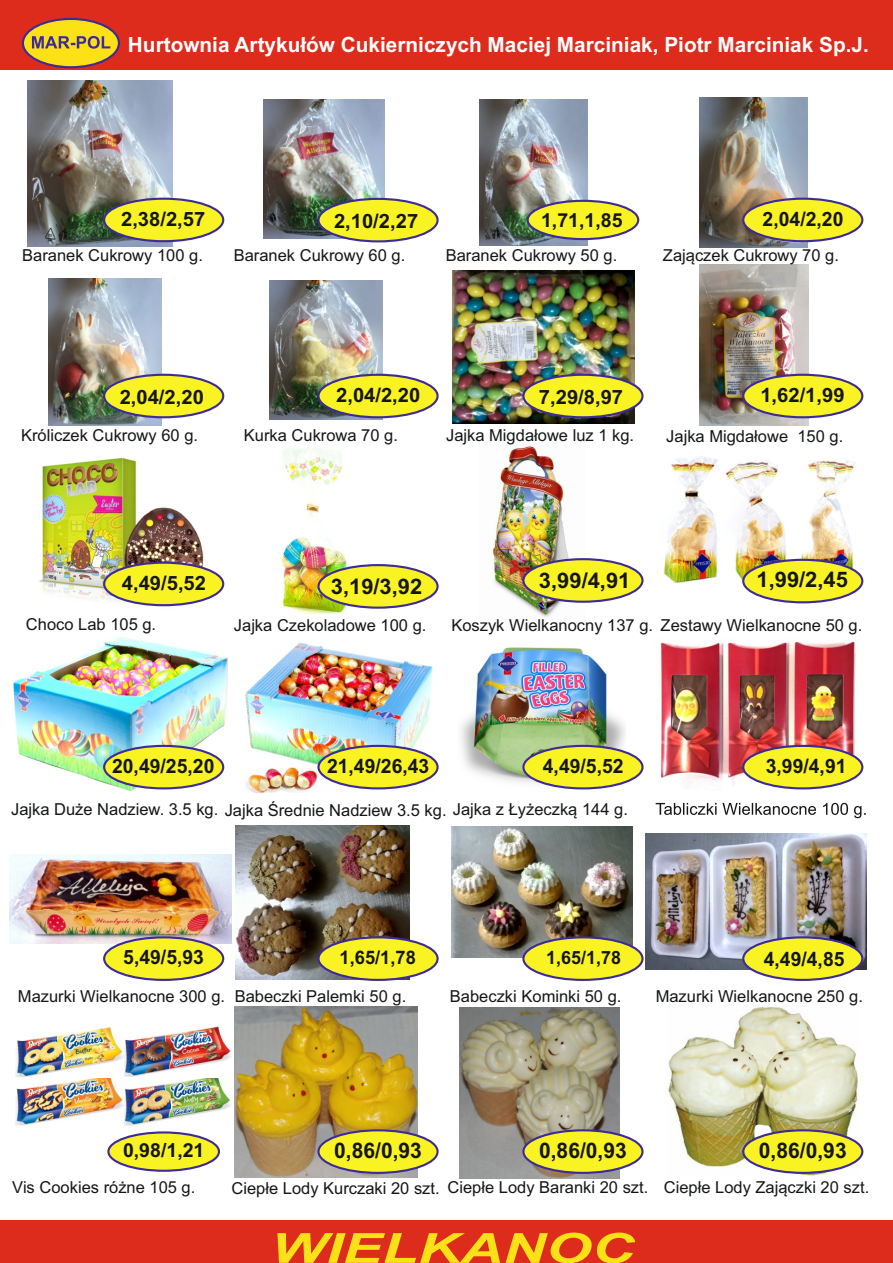
<style>
.page{position:relative;width:893px;height:1263px;background:#fff}
.page>*{position:absolute;margin:0;border:0;box-sizing:border-box;transform-origin:0 0}
.t1{font:italic 700 41.55px "Arial";color:#fbe116;scale:1.42 1}
.t2{font:700 21.45px "Arial";color:#151616}
.t3{font:700 21px "Arial";color:#fff}
.t4{font:700 19.65px "Arial";color:#151616}
.t5{font:700 19.35px "Arial";color:#151616}
.t6{font:700 18.6px "Arial";color:#151616}
.t7{font:700 18.3px "Arial";color:#151616}
.t8{font:16.5px "Arial";color:#151616}
</style>
<div class="page">
<img style="left:16px;top:1077px;width:215px;height:49px">
<img style="left:15px;top:1026px;width:216px;height:51px">
<img style="left:9px;top:855px;width:222px;height:88px">
<img style="left:453px;top:270px;width:182px;height:153px">
<img style="left:700px;top:265px;width:108px;height:161px">
<img style="left:459px;top:1007px;width:161px;height:171px">
<img style="left:234px;top:1007px;width:184px;height:170px">
<img style="left:668px;top:1007px;width:191px;height:169px">
<img style="left:451px;top:826px;width:182px;height:131px">
<img style="left:235px;top:825px;width:175px;height:154px">
<img style="left:646px;top:833px;width:220px;height:136px">
<img style="left:660px;top:641px;width:202px;height:149px">
<img style="left:460px;top:647px;width:165px;height:143px">
<img style="left:13px;top:637px;width:215px;height:154px">
<img style="left:245px;top:642px;width:188px;height:151px">
<img style="left:657px;top:456px;width:204px;height:129px">
<img style="left:281px;top:448px;width:75px;height:167px">
<img style="left:492px;top:446px;width:78px;height:171px">
<img style="left:39px;top:457px;width:182px;height:150px">
<img style="left:270px;top:280px;width:113px;height:140px">
<img style="left:49px;top:279px;width:113px;height:146px">
<img style="left:699px;top:98px;width:109px;height:150px">
<img style="left:479px;top:99px;width:108px;height:146px">
<img style="left:264px;top:100px;width:121px;height:139px">
<img style="left:28px;top:80px;width:144px;height:167px">
<div style="left:0;top:1220px;width:893px;height:43px;background:#dd2b1c"></div>
<div style="left:0;top:0;width:893px;height:70px;background:#dd2b1c"></div>
<div style="left:22px;top:18px;width:98px;height:50px;background:#fbe116;border:2px solid #3c2b99;border-radius:50%"></div>
<svg style="left:32px;top:36px;width:78px;height:13px"></svg>
<div style="left:317px;top:564px;width:122px;height:45px;background:#faf323;border:2px solid #3c2b99;border-radius:50%"></div>
<div style="left:742px;top:559px;width:121px;height:44px;background:#faf323;border:2px solid #3c2b99;border-radius:50%"></div>
<div style="left:103px;top:198px;width:121px;height:44px;background:#faf323;border:2px solid #3c2b99;border-radius:50%"></div>
<div style="left:522px;top:374px;width:122px;height:44px;background:#faf323;border:2px solid #3c2b99;border-radius:50%"></div>
<div style="left:317px;top:374px;width:122px;height:44px;background:#faf323;border:2px solid #3c2b99;border-radius:50%"></div>
<div style="left:103px;top:374px;width:121px;height:44px;background:#faf323;border:2px solid #3c2b99;border-radius:50%"></div>
<div style="left:742px;top:1129px;width:121px;height:45px;background:#faf323;border:2px solid #3c2b99;border-radius:50%"></div>
<div style="left:742px;top:936px;width:121px;height:45px;background:#faf323;border:2px solid #3c2b99;border-radius:50%"></div>
<svg style="left:656px;top:803px;width:210px;height:15px"></svg>
<div style="left:522px;top:745px;width:122px;height:44px;background:#faf323;border:2px solid #3c2b99;border-radius:50%"></div>
<div style="left:742px;top:745px;width:121px;height:44px;background:#faf323;border:2px solid #3c2b99;border-radius:50%"></div>
<div style="left:103px;top:936px;width:121px;height:45px;background:#faf323;border:2px solid #3c2b99;border-radius:50%"></div>
<div style="left:317px;top:936px;width:122px;height:45px;background:#faf323;border:2px solid #3c2b99;border-radius:50%"></div>
<div style="left:522px;top:936px;width:122px;height:45px;background:#faf323;border:2px solid #3c2b99;border-radius:50%"></div>
<div style="left:317px;top:1129px;width:122px;height:45px;background:#faf323;border:2px solid #3c2b99;border-radius:50%"></div>
<div style="left:742px;top:198px;width:121px;height:44px;background:#faf323;border:2px solid #3c2b99;border-radius:50%"></div>
<div style="left:103px;top:745px;width:121px;height:44px;background:#faf323;border:2px solid #3c2b99;border-radius:50%"></div>
<div style="left:522px;top:1129px;width:122px;height:45px;background:#faf323;border:2px solid #3c2b99;border-radius:50%"></div>
<div style="left:317px;top:745px;width:122px;height:44px;background:#faf323;border:2px solid #3c2b99;border-radius:50%"></div>
<div style="left:317px;top:198px;width:122px;height:44px;background:#faf323;border:2px solid #3c2b99;border-radius:50%"></div>
<div style="left:742px;top:374px;width:121px;height:44px;background:#faf323;border:2px solid #3c2b99;border-radius:50%"></div>
<div style="left:103px;top:562px;width:121px;height:44px;background:#faf323;border:2px solid #3c2b99;border-radius:50%"></div>
<div style="left:522px;top:558px;width:122px;height:45px;background:#faf323;border:2px solid #3c2b99;border-radius:50%"></div>
<div style="left:527px;top:200px;width:112px;height:40px;background:#faf323;border:2px solid #3c2b99;border-radius:50%"></div>
<div style="left:107px;top:1131px;width:113px;height:41px;background:#faf323;border:2px solid #3c2b99;border-radius:50%"></div>
<p class="t3" style="left:128px;top:36px;width:742px">Hurtownia Artykułów Cukierniczych Maciej Marciniak, Piotr Marciniak Sp.J.</p>
<p class="t4" style="left:121px;top:211px;width:86px">2,38/2,57</p>
<p class="t4" style="left:334px;top:213px;width:86px">2,10/2,27</p>
<p class="t5" style="left:541px;top:213px;width:83px">1,71,1,85</p>
<p class="t4" style="left:763px;top:211px;width:82px">2,04/2,20</p>
<p class="t8" style="left:22px;top:249px;width:182px">Baranek Cukrowy 100 g.</p>
<p class="t8" style="left:234px;top:249px;width:173px">Baranek Cukrowy 60 g.</p>
<p class="t8" style="left:446px;top:249px;width:173px">Baranek Cukrowy 50 g.</p>
<p class="t8" style="left:663px;top:249px;width:178px">Zajączek Cukrowy 70 g.</p>
<p class="t4" style="left:120px;top:389px;width:86px">2,04/2,20</p>
<p class="t4" style="left:336px;top:387px;width:86px">2,04/2,20</p>
<p class="t4" style="left:539px;top:389px;width:86px">7,29/8,97</p>
<p class="t8" style="left:21px;top:429px;width:178px">Króliczek Cukrowy 60 g.</p>
<p class="t8" style="left:244px;top:429px;width:156px">Kurka Cukrowa 70 g.</p>
<p class="t8" style="left:446px;top:429px;width:189px">Jajka Migdałowe luz 1 kg.</p>
<p class="t4" style="left:760px;top:387px;width:86px">1,62/1,99</p>
<p class="t8" style="left:666px;top:430px;width:178px">Jajka Migdałowe 150 g.</p>
<h2 class="t2" style="left:331px;top:578px;width:93px">3,19/3,92</h2>
<h2 class="t2" style="left:756px;top:571px;width:93px">1,99/2,45</h2>
<p class="t4" style="left:122px;top:575px;width:86px">4,49/5,52</p>
<h2 class="t2" style="left:539px;top:572px;width:93px">3,99/4,91</h2>
<p class="t8" style="left:26px;top:618px;width:132px">Choco Lab 105 g.</p>
<p class="t8" style="left:234px;top:619px;width:194px">Jajka Czekoladowe 100 g.</p>
<p class="t8" style="left:661px;top:619px;width:203px">Zestawy Wielkanocne 50 g.</p>
<p class="t8" style="left:451px;top:619px;width:203px">Koszyk Wielkanocny 137 g.</p>
<p class="t4" style="left:543px;top:758px;width:82px">4,49/5,52</p>
<p class="t4" style="left:766px;top:759px;width:82px">3,99/4,91</p>
<p class="t8" style="left:11px;top:803px;width:618px">Jajka Duże Nadziew. 3.5 kg. Jajka Średnie Nadziew 3.5 kg. Jajka z Łyżeczką 144 g.</p>
<p class="t4" style="left:112px;top:758px;width:104px">20,49/25,20</p>
<p class="t4" style="left:327px;top:758px;width:104px">21,49/26,43</p>
<p class="t4" style="left:123px;top:950px;width:82px">5,49/5,93</p>
<p class="t6" style="left:340px;top:950px;width:78px">1,65/1,78</p>
<p class="t7" style="left:546px;top:951px;width:76px">1,65/1,78</p>
<p class="t8" style="left:18px;top:990px;width:390px">Mazurki Wielkanocne 300 g. Babeczki Palemki 50 g.</p>
<p class="t8" style="left:450px;top:990px;width:173px">Babeczki Kominki 50 g.</p>
<p class="t4" style="left:764px;top:952px;width:82px">4,49/4,85</p>
<p class="t8" style="left:656px;top:990px;width:209px">Mazurki Wielkanocne 250 g.</p>
<p class="t5" style="left:123px;top:1143px;width:83px">0,98/1,21</p>
<p class="t8" style="left:12px;top:1181px;width:185px">Vis Cookies różne 105 g.</p>
<h2 class="t2" style="left:334px;top:1142px;width:89px">0,86/0,93</h2>
<p class="t8" style="left:232px;top:1182px;width:210px">Ciepłe Lody Kurczaki 20 szt.</p>
<h2 class="t2" style="left:539px;top:1142px;width:89px">0,86/0,93</h2>
<p class="t8" style="left:447px;top:1181px;width:202px">Ciepłe Lody Baranki 20 szt.</p>
<h2 class="t2" style="left:759px;top:1142px;width:89px">0,86/0,93</h2>
<p class="t8" style="left:664px;top:1181px;width:207px">Ciepłe Lody Zajączki 20 szt.</p>
<h1 class="t1" style="left:270px;top:1232px;width:257px">WIELKANOC</h1>
</div>
